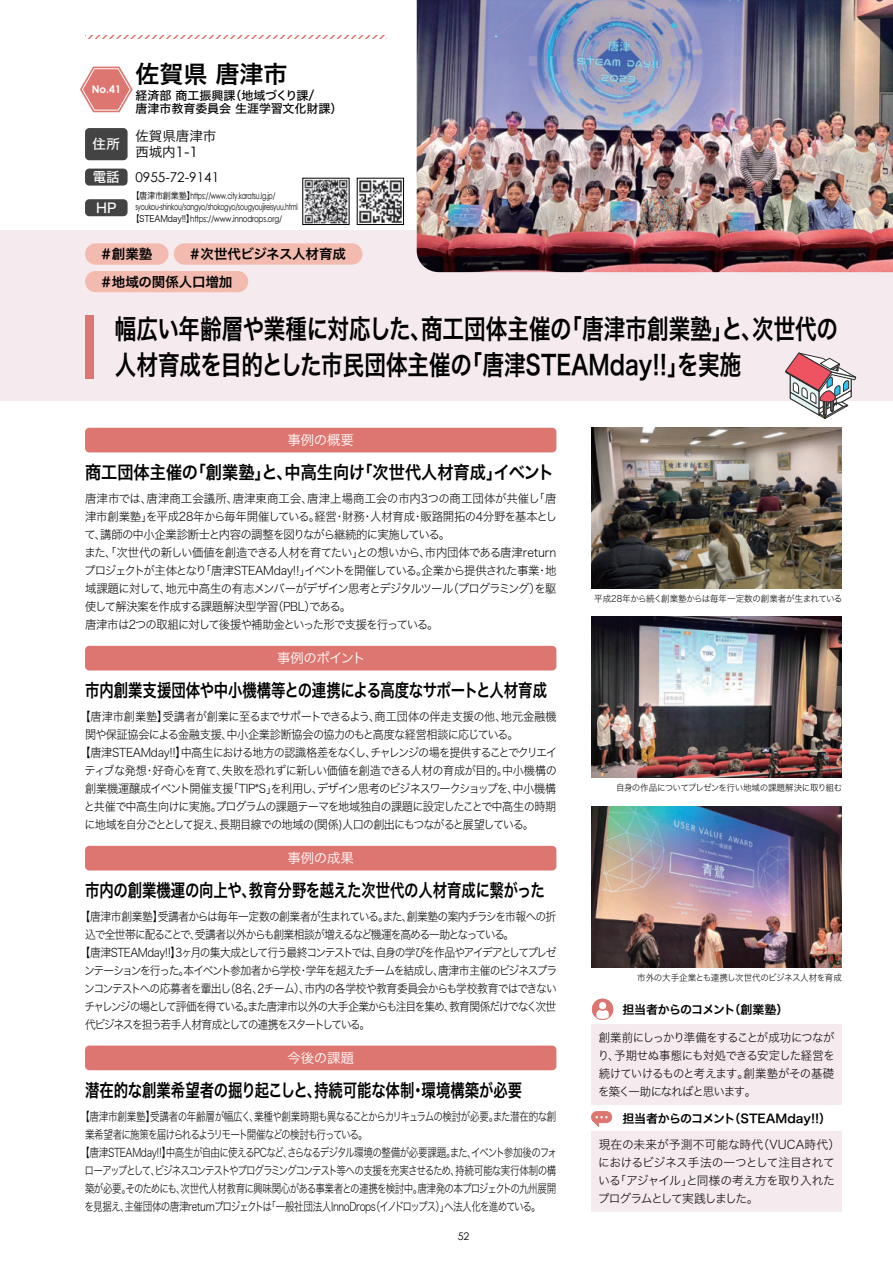
<style>
.page{position:relative;width:893px;height:1263px;background:#fff}
.page>*{position:absolute;margin:0;border:0;box-sizing:border-box;transform-origin:0 0}
.t1{font:27px/36px "Hiragino Sans W6";color:#000;scale:.8 1}
.t2{font:24px "Hiragino Sans W6";color:#000}
.t3{font:18px "Hiragino Sans W6";color:#000;scale:.8 1}
.t4{font:18px "Hiragino Sans W6";letter-spacing:-.02em;color:#000;scale:.8 1}
.t5{font:18px "Hiragino Sans W6";color:#000;scale:.9 1}
.t6{font:13.5px/27.6px "Hiragino Sans W6";color:#000}
.t7{font:13.5px "Hiragino Sans W3";letter-spacing:-.03em;color:#fff}
.t8{font:13.5px "Century Gothic";color:#000}
.t9{font:13.5px/16.5px "Hiragino Sans W3";color:#000}
.t10{font:13.5px "Hiragino Sans W3";letter-spacing:-.055em;color:#fff}
.t11{font:13.5px "Hiragino Sans W5";color:#fff}
.t12{font:12px/18px "Hiragino Sans W2";letter-spacing:-.07em;color:#000;scale:.95 1}
.t13{font:12px "Hiragino Sans W2";letter-spacing:-.07em;color:#000;scale:.93 1}
.t14{font:12px "Hiragino Sans W2";letter-spacing:-.07em;color:#000;scale:.8 1}
.t15{font:12px "Hiragino Sans W2";letter-spacing:-.1em;color:#000;scale:.9 1}
.t16{font:12px "Hiragino Sans W2";letter-spacing:-.07em;color:#000;scale:.9 1}
.t17{font:12px/18px "Hiragino Sans W2";letter-spacing:-.035em;color:#000}
.t18{font:12px "Hiragino Sans W2";letter-spacing:-.04em;color:#000;scale:.8 1}
.t19{font:12px "Hiragino Sans W2";letter-spacing:-.115em;color:#000;scale:.8 1}
.t20{font:12px "Hiragino Sans W2";letter-spacing:-.11em;color:#000;scale:.9 1}
.t21{font:12px "Hiragino Sans W2";letter-spacing:-.025em;color:#000;scale:.93 1}
.t22{font:12px "Hiragino Sans W2";letter-spacing:-.05em;color:#000;scale:.93 1}
.t23{font:12px "Hiragino Sans W2";letter-spacing:-.105em;color:#000;scale:.9 1}
.t24{font:12px "Hiragino Sans W2";letter-spacing:-.11em;color:#000;scale:.8 1}
.t25{font:12px/13.5px "Hiragino Sans W5";color:#000}
.t26{font:12px "Hiragino Sans W2";letter-spacing:-.13em;color:#000;scale:.9 1}
.t27{font:12px "Hiragino Sans W6";letter-spacing:-.02em;color:#000}
.t28{font:12px "Hiragino Sans W6";letter-spacing:-.07em;color:#000}
.t29{font:700 10.5px "Century Gothic";color:#fff}
.t30{font:10.5px "Century Gothic";color:#000}
.t31{font:9px/10.5px "Century Gothic";letter-spacing:-.035em;color:#000;scale:.7 1}
.t32{font:9px "Hiragino Sans W2";letter-spacing:-.035em;color:#000;scale:.95 1}
.t33{font:9px "Century Gothic";letter-spacing:-.035em;color:#000;scale:.8 1}
.t34{font:9px "Hiragino Sans W2";letter-spacing:-.055em;color:#000;scale:.95 1}
.s1{font-family:"Hiragino Sans W5";color:#fff}
.s2{font-family:"Hiragino Sans W3"}
</style>
<div class="page">
<div style="left:0;top:230px;width:893px;height:170px;background:#f5eaed"></div>
<div style="left:85px;top:315px;width:9px;height:64px;background:#dd7670"></div>
<div style="left:85px;top:428px;width:471px;height:24px;background:#dd7670;border-radius:4px"></div>
<div style="left:85px;top:646px;width:471px;height:24px;background:#dd7670;border-radius:4px"></div>
<div style="left:85px;top:846px;width:471px;height:24px;background:#dd7670;border-radius:4px"></div>
<div style="left:85px;top:1045px;width:471px;height:25px;background:#dd7670;border-radius:4px"></div>
<svg style="left:85px;top:36px;width:302px;height:3px"></svg>
<div style="left:591px;top:1132px;width:251px;height:80px;background:#f5eaed"></div>
<div style="left:591px;top:1024px;width:251px;height:80px;background:#f5eaed"></div>
<svg style="left:591px;top:1111px;width:21px;height:16px"></svg>
<div style="left:85px;top:243px;width:83px;height:22px;background:#f3bbaf;border-radius:11px"></div>
<div style="left:174px;top:243px;width:188px;height:22px;background:#f3bbaf;border-radius:11px"></div>
<div style="left:85px;top:271px;width:163px;height:21px;background:#f3bbaf;border-radius:11px"></div>
<img style="left:305px;top:180px;width:42px;height:43px">
<img style="left:359px;top:180px;width:43px;height:43px">
<div style="left:357px;top:178px;width:47px;height:47px;border:1px solid #000"></div>
<img style="left:592px;top:806px;width:250px;height:161px">
<img style="left:592px;top:617px;width:250px;height:160px">
<img style="left:592px;top:428px;width:250px;height:161px">
<img style="left:417px;top:0;width:476px;height:272px">
<div style="left:85px;top:128px;width:43px;height:32px;background:#434343;border-radius:4px"></div>
<div style="left:85px;top:169px;width:43px;height:17px;background:#434343;border-radius:4px"></div>
<svg style="left:592px;top:999px;width:21px;height:21px"></svg>
<div style="left:85px;top:199px;width:43px;height:17px;background:#434343;border-radius:4px"></div>
<svg style="left:80px;top:67px;width:53px;height:45px"></svg>
<svg style="left:784px;top:352px;width:75px;height:67px"></svg>
<p class="t29" style="left:92px;top:83px;width:31px">No.41</p>
<h2 class="t2" style="left:135px;top:52px;width:153px">佐賀県 唐津市</h2>
<p class="t25" style="left:135px;top:88px;width:208px">経済部 商工振興課（地域づくり課/<br>唐津市教育委員会 生涯学習文化財課）</p>
<p class="t9" style="left:135px;top:127px;width:82px">佐賀県唐津市西城内1-1</p>
<p class="t11" style="left:93px;top:132px;width:29px">住所</p>
<p class="t8" style="left:93px;top:172px;width:128px"><span class="s1">電話</span> 0955-72-9141</p>
<p class="t11" style="left:96px;top:196px;width:22px">HP</p>
<p class="t31" style="left:135px;top:192px;width:233px;text-indent:-4px"><span class="s2">【唐津市創業塾】</span>https://www.city.karatsu.lg.jp/ syoukou-shinkou/sangyo/shokogyo/sougyoujireisyuu.html</p>
<p class="t33" style="left:131px;top:215px;width:190px"><span class="s2">【STEAMday!!】</span>https://www.innodrops.org/</p>
<p class="t6" style="left:99px;top:240px;width:248px;text-indent:89px">＃次世代ビジネス人材育成＃地域の関係人口増加</p>
<p class="t6" style="left:99px;top:240px;width:54px">＃創業塾</p>
<h1 class="t1" style="left:115px;top:310px;width:906px">幅広い年齢層や業種に対応した、商工団体主催の「唐津市創業塾」と、次世代の人材育成を目的とした市民団体主催の「唐津STEAMday!!」を実施</h1>
<p class="t7" style="left:287px;top:428px;width:68px">事例の概要</p>
<h3 class="t5" style="left:85px;top:456px;width:523px">商工団体主催の「創業塾」と、中高生向け「次世代人材育成」イベント</h3>
<p class="t12" style="left:84px;top:488px;width:499px">唐津市では、唐津商工会議所、唐津東商工会、唐津上場商工会の市内3つの商工団体が共催し「唐津市創業塾」を平成28年から毎年開催している。経営・財務・人材育成・販路開拓の4分野を基本として、講師の中小企業診断士と内容の調整を図りながら継続的に実施している。<br>また、「次世代の新しい価値を創造できる人材を育てたい」との想いから、市内団体である唐津returnプロジェクトが主体となり「唐津STEAMday!!」イベントを開催している。企業から提供された事業・地域課題に対して、地元中高生の有志メンバーがデザイン思考とデジタルツール（プログラミング）を駆使して解決案を作成する課題解決型学習（PBL）である。<br>唐津市は2つの取組に対して後援や補助金といった形で支援を行っている。</p>
<p class="t10" style="left:277px;top:646px;width:90px">事例のポイント</p>
<h3 class="t3" style="left:85px;top:674px;width:579px">市内創業支援団体や中小機構等との連携による高度なサポートと人材育成</h3>
<p class="t21" style="left:79px;top:706px;width:514px">【唐津市創業塾】受講者が創業に至るまでサポートできるよう、商工団体の伴走支援の他、地元金融機</p>
<p class="t13" style="left:85px;top:724px;width:468px">関や保証協会による金融支援、中小企業診断協会の協力のもと高度な経営相談に応じている。</p>
<p class="t13" style="left:79px;top:742px;width:515px">【唐津STEAMday!!】中高生における地方の認識格差をなくし、チャレンジの場を提供することでクリエイ</p>
<p class="t22" style="left:85px;top:760px;width:509px">ティブな発想・好奇心を育て、失敗を恐れずに新しい価値を創造できる人材の育成が目的。中小機構の</p>
<p class="t13" style="left:85px;top:778px;width:508px">創業機運醸成イベント開催支援「TIP*S」を利用し、デザイン思考のビジネスワークショップを、中小機構</p>
<p class="t13" style="left:84px;top:796px;width:509px">と共催で中高生向けに実施。プログラムの課題テーマを地域独自の課題に設定したことで中高生の時期</p>
<p class="t13" style="left:85px;top:814px;width:485px">に地域を自分ごととして捉え、長期目線での地域の(関係)人口の創出にもつながると展望している。</p>
<p class="t7" style="left:287px;top:846px;width:68px">事例の成果</p>
<h3 class="t4" style="left:85px;top:874px;width:576px">市内の創業機運の向上や、教育分野を越えた次世代の人材育成に繋がった</h3>
<p class="t16" style="left:80px;top:906px;width:531px">【唐津市創業塾】受講者からは毎年一定数の創業者が生まれている。また、創業塾の案内チラシを市報への折</p>
<p class="t23" style="left:85px;top:924px;width:479px">込で全世帯に配ることで、受講者以外からも創業相談が増えるなど機運を高める一助となっている。</p>
<p class="t20" style="left:80px;top:942px;width:532px">【唐津STEAMday!!】3ヶ月の集大成として行う最終コンテストでは、自身の学びを作品やアイデアとしてプレゼ</p>
<p class="t15" style="left:84px;top:960px;width:527px">ンテーションを行った。本イベント参加者から学校・学年を超えたチームを結成し、唐津市主催のビジネスプラ</p>
<p class="t16" style="left:84px;top:978px;width:527px">ンコンテストへの応募者を輩出し（8名、2チーム）、市内の各学校や教育委員会からも学校教育ではできない</p>
<p class="t15" style="left:85px;top:996px;width:526px">チャレンジの場として評価を得ている。また唐津市以外の大手企業からも注目を集め、教育関係だけでなく次世</p>
<p class="t26" style="left:85px;top:1014px;width:319px">代ビジネスを担う若手人材育成としての連携をスタートしている。</p>
<p class="t7" style="left:287px;top:1046px;width:68px">今後の課題</p>
<h3 class="t3" style="left:85px;top:1074px;width:548px">潜在的な創業希望者の掘り起こしと、持続可能な体制・環境構築が必要</h3>
<p class="t14" style="left:80px;top:1106px;width:597px">【唐津市創業塾】受講者の年齢層が幅広く、業種や創業時期も異なることからカリキュラムの検討が必要。また潜在的な創</p>
<p class="t24" style="left:85px;top:1124px;width:355px">業希望者に施策を届けられるようリモート開催などの検討も行っている。</p>
<p class="t14" style="left:80px;top:1142px;width:598px">【唐津STEAMday!!】中高生が自由に使えるPCなど、さらなるデジタル環境の整備が必要課題。また、イベント参加後のフォ</p>
<p class="t19" style="left:85px;top:1160px;width:591px">ローアップとして、ビジネスコンテストやプログラミングコンテスト等への支援を充実させるため、持続可能な実行体制の構</p>
<p class="t14" style="left:85px;top:1178px;width:591px">築が必要。そのためにも、次世代人材教育に興味関心がある事業者との連携を検討中。唐津発の本プロジェクトの九州展開</p>
<p class="t18" style="left:85px;top:1196px;width:572px">を見据え、主催団体の唐津returnプロジェクトは「一般社団法人InnoDrops（イノドロップス）」へ法人化を進めている。</p>
<p class="t30" style="left:458px;top:1232px;width:13px">52</p>
<p class="t32" style="left:594px;top:590px;width:263px">平成28年から続く創業塾からは毎年一定数の創業者が生まれている</p>
<p class="t34" style="left:616px;top:780px;width:239px">自身の作品についてプレゼンを行い地域の課題解決に取り組む</p>
<p class="t32" style="left:637px;top:969px;width:217px">市外の大手企業とも連携し次世代のビジネス人材を育成</p>
<p class="t28" style="left:622px;top:998px;width:167px">担当者からのコメント（創業塾）</p>
<p class="t12" style="left:598px;top:1027px;width:251px;text-align:justify">創業前にしっかり準備をすることが成功につながり、予期せぬ事態にも対処できる安定した経営を続けていけるものと考えます。創業塾がその基礎を築く一助になればと思います。</p>
<p class="t27" style="left:622px;top:1107px;width:210px">担当者からのコメント（STEAMday!!）</p>
<p class="t17" style="left:598px;top:1135px;width:244px">現在の未来が予測不可能な時代（VUCA時代）におけるビジネス手法の一つとして注目されている「アジャイル」と同様の考え方を取り入れたプログラムとして実践しました。</p>
</div>
